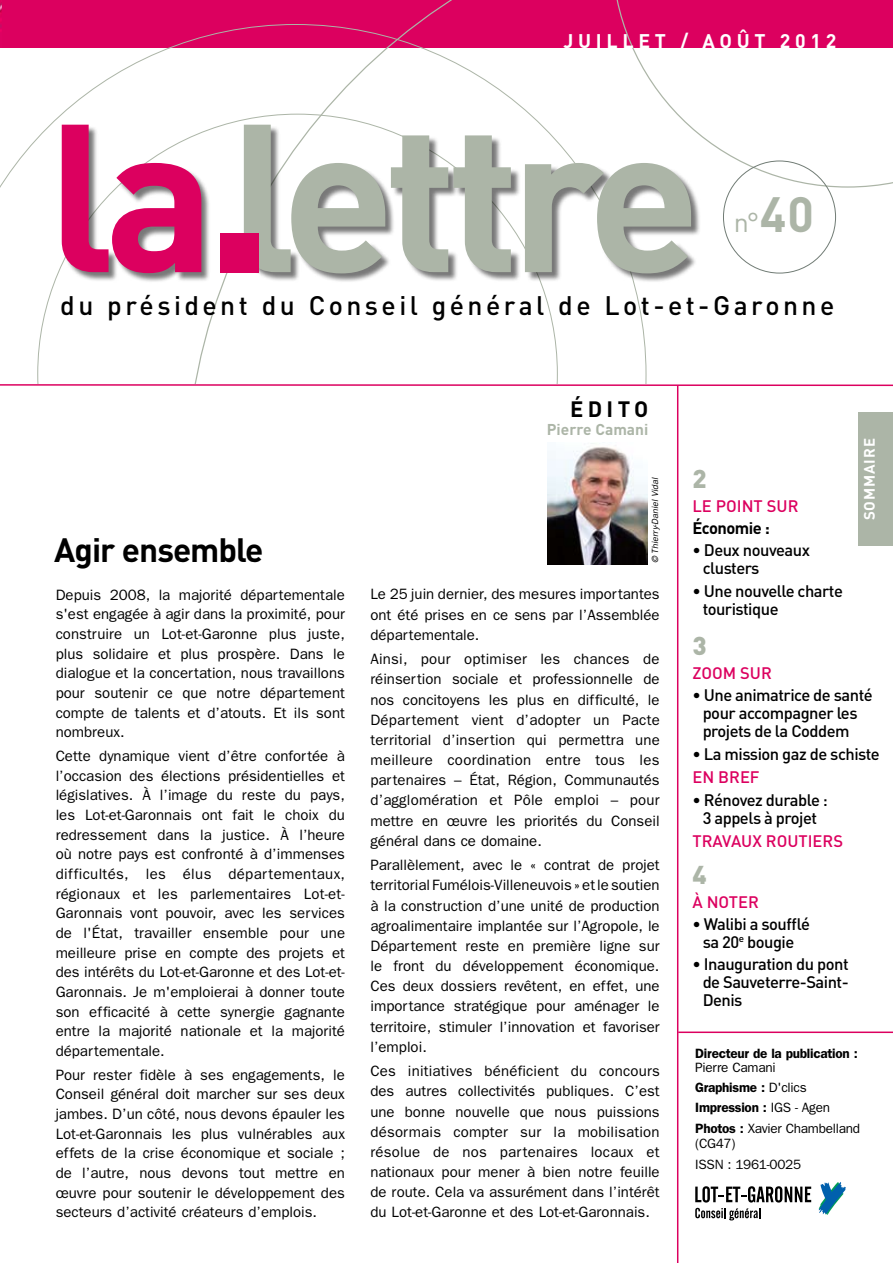
<style>
.page{position:relative;width:893px;height:1263px;background:#fff}
.page>*{position:absolute;margin:0;border:0;box-sizing:border-box;transform-origin:0 0}
.t1{font:700 207.15px "DIN";color:#acb5a7}
.t2{font:700 33.3px "DIN";color:#000}
.t3{font:27px "DIN";color:#acb5a7}
.t4{font:500 26.55px "DIN";letter-spacing:.13em;color:#000}
.t5{font:900 25.5px "DIN";color:#acb5a7}
.t6{font:700 22.05px "DIN";color:#000}
.t7{font:700 19.5px "DIN";letter-spacing:.24em;color:#fff}
.t8{font:500 16.5px/18px "DIN";letter-spacing:-.03em;color:#000}
.t9{font:500 16.5px "DIN";color:#dc005f}
.t10{font:700 16.5px "DIN";color:#000}
.t11{font:700 15.45px "DIN";color:#acb5a7}
.t12{font:15px/19.6px "Franklin Gothic";color:#000;text-align:justify}
.t13{font:700 15px "DIN";letter-spacing:.06em;color:#fff}
.t14{font:13.5px/19.8px "Franklin Gothic";letter-spacing:-.02em;color:#000}
.t15{font:600 13.5px "Franklin Gothic";letter-spacing:-.02em;color:#000}
.t16{font:italic 9px "Franklin Gothic";color:#000}
.s1{color:#dc005f}
.s2{font-weight:700;font-size:48.9px}
.s3{font-weight:600}
</style>
<div class="page">
<div style="left:0;top:0;width:893px;height:48px;background:#dc005f"></div>
<svg style="left:616px;top:0;width:73px;height:125px"></svg>
<img style="left:0;top:2px;width:2px;height:30px">
<hr style="left:677px;top:386px;width:1px;height:877px;background:#dc005f">
<hr style="left:0;top:384px;width:893px;height:2px;background:#dc005f">
<hr style="left:678px;top:1031px;width:215px;height:2px;background:#dc005f">
<div style="left:859px;top:412px;width:34px;height:134px;background:#acb5a7"></div>
<svg style="left:818px;top:1182px;width:28px;height:33px"></svg>
<svg style="left:695px;top:1186px;width:116px;height:16px"></svg>
<svg style="left:695px;top:1208px;width:65px;height:12px"></svg>
<img style="left:548px;top:443px;width:100px;height:121px">
<div style="left:63px;top:125px;width:830px;height:299px;background:#000;opacity:.53"></div>
<div style="left:220px;top:233px;width:39px;height:39px;background:#dc005f"></div>
<h3 class="t7" style="left:564px;top:28px;width:274px">jui llet / août 2012</h3>
<h1 class="t1" style="left:48px;top:62px;width:655px"><span class="s1">la</span>lettre</h1>
<h3 class="t3" style="left:734px;top:206px;width:82px">n°<span class="s2">40</span></h3>
<h3 class="t4" style="left:60px;top:288px;width:775px">du président du Conseil général de Lot-et-Garonne</h3>
<h2 class="t2" style="left:54px;top:528px;width:211px">Agir ensemble</h2>
<p class="t12" style="left:56px;top:585px;width:291px">Depuis 2008, la majorité départementale s'est engagée à agir dans la proximité, pour construire un Lot-et-Garonne plus juste, plus solidaire et plus prospère. Dans le dialogue et la concertation, nous travaillons pour soutenir ce que notre département compte de talents et d’atouts. Et ils sont nombreux.</p>
<p class="t12" style="left:56px;top:746px;width:291px">Cette dynamique vient d’être confortée à l’occasion des élections présidentielles et législatives. à l’image du reste du pays, les Lot-et-Garonnais ont fait le choix du redressement dans la justice. à l’heure où notre pays est confronté à d’immenses difficultés, les élus départementaux, régionaux et les parlementaires Lot-et-Garonnais vont pouvoir, avec les services de l'État, travailler ensemble pour une meilleure prise en compte des projets et des intérêts du Lot-et-Garonne et des Lot-et-Garonnais. Je m'emploierai à donner toute son efficacité à cette synergie gagnante entre la majorité nationale et la majorité départementale.</p>
<p class="t12" style="left:56px;top:1065px;width:291px">Pour rester fidèle à ses engagements, le Conseil général doit marcher sur ses deux jambes. D’un côté, nous devons épauler les Lot-et-Garonnais les plus vulnérables aux effets de la crise économique et sociale ; de l’autre, nous devons tout mettre en œuvre pour soutenir le développement des secteurs d’activité créateurs d’emplois.</p>
<h3 class="t6" style="left:570px;top:395px;width:80px">Édi to</h3>
<p class="t11" style="left:547px;top:419px;width:103px">Pierre Camani</p>
<p class="t16" style="left:650px;top:563px;width:87px;rotate:-90deg">© Thierry-Daniel Vidal</p>
<p class="t12" style="left:370px;top:584px;width:291px;line-height:20.1px">Le 25 juin dernier, des mesures importantes ont été prises en ce sens par l’Assemblée départementale.</p>
<p class="t12" style="left:370px;top:649px;width:291px;line-height:20.2px">Ainsi, pour optimiser les chances de réinsertion sociale et professionnelle de nos concitoyens les plus en difficulté, le Département vient d’adopter un Pacte territorial d’insertion qui permettra une meilleure coordination entre tous les partenaires – État, Région, Communautés d’agglomération et Pôle emploi – pour mettre en œuvre les priorités du Conseil général dans ce domaine.</p>
<p class="t12" style="left:370px;top:855px;width:291px;line-height:20.1px">Parallèlement, avec le « contrat de projet territorial Fumélois-Villeneuvois » et le soutien à la construction d’une unité de production agroalimentaire implantée sur l’Agropole, le Département reste en première ligne sur le front du développement économique.<br>Ces deux dossiers revêtent, en effet, une importance stratégique pour aménager le territoire, stimuler l’innovation et favoriser l’emploi.</p>
<p class="t12" style="left:370px;top:1061px;width:291px;line-height:20.2px">Ces initiatives bénéficient du concours des autres collectivités publiques. C’est une bonne nouvelle que nous puissions désormais compter sur la mobilisation résolue de nos partenaires locaux et nationaux pour mener à bien notre feuille de route. Cela va assurément dans l’intérêt du Lot-et-Garonne et des Lot-et-Garonnais.</p>
<p class="t13" style="left:859px;top:520px;width:84px;rotate:-90deg">sommai re</p>
<h3 class="t5" style="left:692px;top:462px;width:16px">2</h3>
<p class="t9" style="left:692px;top:495px;width:108px">le point sur</p>
<p class="t10" style="left:692px;top:517px;width:79px">Économie :</p>
<p class="t8" style="left:703px;top:541px;width:109px;text-indent:-10px">• Deux nouveaux clusters</p>
<p class="t8" style="left:703px;top:581px;width:142px;text-indent:-10px">• U ne nouvelle charte touristique</p>
<h3 class="t5" style="left:692px;top:629px;width:16px">3</h3>
<p class="t9" style="left:692px;top:663px;width:59px">Zoom SUR</p>
<p class="t8" style="left:703px;top:686px;width:172px;text-indent:-10px">• U ne animatrice de santé pour accompagner les projets de la Coddem</p>
<p class="t8" style="left:692px;top:744px;width:189px">• La mission gaz de schiste</p>
<p class="t9" style="left:692px;top:767px;width:69px">en bref</p>
<p class="t8" style="left:692px;top:790px;width:137px;text-align:center">• Rénovez durable :<br>3 appels à projet</p>
<p class="t9" style="left:692px;top:831px;width:152px">Travaux routiers</p>
<h3 class="t5" style="left:692px;top:858px;width:16px">4</h3>
<p class="t9" style="left:692px;top:891px;width:68px">à noter</p>
<p class="t8" style="left:692px;top:914px;width:119px;text-align:center">• Walibi a soufflé sa 20<sup>e</sup> bougie</p>
<p class="t8" style="left:703px;top:955px;width:148px;text-align:justify;text-indent:-10px">• I nauguration du pont de Sauveterre-Saint-Denis</p>
<p class="t15" style="left:695px;top:1046px;width:164px">Directeur de la publication :</p>
<p class="t14" style="left:695px;top:1057px;width:136px">Pierre Camani<br><span class="s3">Graphisme :</span> D'clics<br><span class="s3">Impression :</span> IGS - Agen</p>
<p class="t14" style="left:695px;top:1121px;width:166px;line-height:15px"><span class="s3">Photos :</span> Xavier Chambelland (CG47)</p>
<p class="t14" style="left:695px;top:1155px;width:107px">ISSN : 1961-0025</p>
</div>
